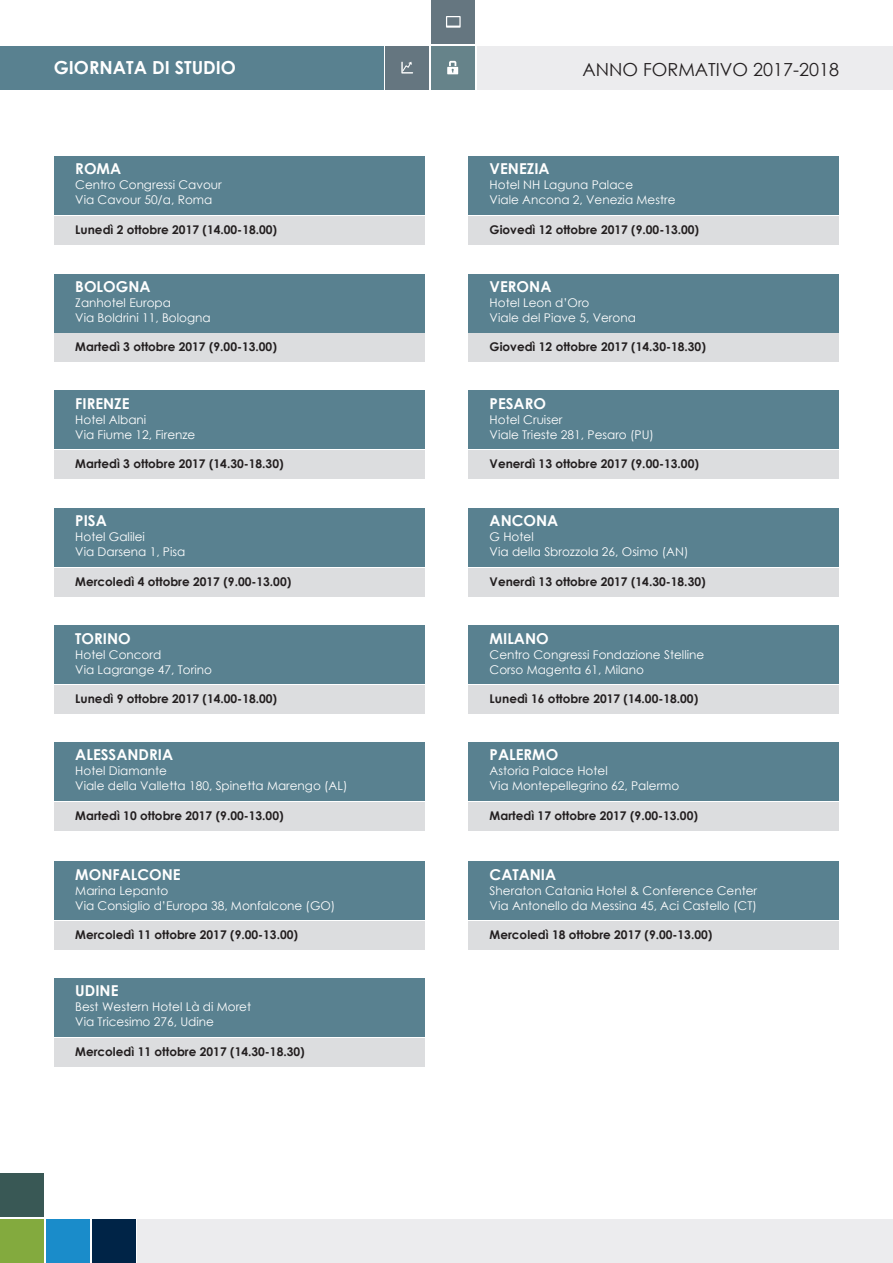
<style>
.page{position:relative;width:893px;height:1263px;background:#fff}
.page>*{position:absolute;margin:0;border:0;box-sizing:border-box;transform-origin:0 0}
.t1{font:18px "Century Gothic";color:#231f20}
.t2{font:700 18px "Century Gothic";color:#fff}
.t3{font:700 15px "Century Gothic";color:#fff}
.t4{font:12px "Century Gothic";color:#fff}
.t5{font:700 12px "Century Gothic";color:#231f20}
</style>
<div class="page">
<div style="left:0;top:46px;width:384px;height:43px;background:#598190"></div>
<div style="left:477px;top:46px;width:416px;height:43px;background:#ececee"></div>
<div style="left:431px;top:46px;width:44px;height:43px;background:#66838a"></div>
<div style="left:431px;top:0;width:44px;height:44px;background:#657680"></div>
<div style="left:385px;top:46px;width:44px;height:43px;background:#657680"></div>
<div style="left:54px;top:156px;width:371px;height:59px;background:#598190"></div>
<div style="left:54px;top:274px;width:371px;height:58px;background:#598190"></div>
<div style="left:54px;top:391px;width:371px;height:58px;background:#598190"></div>
<div style="left:468px;top:156px;width:371px;height:59px;background:#598190"></div>
<div style="left:468px;top:274px;width:371px;height:58px;background:#598190"></div>
<div style="left:468px;top:391px;width:371px;height:58px;background:#598190"></div>
<div style="left:54px;top:216px;width:371px;height:29px;background:#dcdddf"></div>
<div style="left:54px;top:333px;width:371px;height:29px;background:#dcdddf"></div>
<div style="left:54px;top:450px;width:371px;height:29px;background:#dcdddf"></div>
<div style="left:468px;top:216px;width:371px;height:29px;background:#dcdddf"></div>
<div style="left:468px;top:333px;width:371px;height:29px;background:#dcdddf"></div>
<div style="left:468px;top:450px;width:371px;height:29px;background:#dcdddf"></div>
<div style="left:54px;top:508px;width:371px;height:59px;background:#598190"></div>
<div style="left:54px;top:626px;width:371px;height:58px;background:#598190"></div>
<div style="left:54px;top:742px;width:371px;height:59px;background:#598190"></div>
<div style="left:54px;top:568px;width:371px;height:29px;background:#dcdddf"></div>
<div style="left:54px;top:685px;width:371px;height:29px;background:#dcdddf"></div>
<div style="left:54px;top:802px;width:371px;height:29px;background:#dcdddf"></div>
<div style="left:54px;top:862px;width:371px;height:58px;background:#598190"></div>
<div style="left:54px;top:978px;width:371px;height:59px;background:#598190"></div>
<div style="left:54px;top:921px;width:371px;height:29px;background:#dcdddf"></div>
<div style="left:54px;top:1038px;width:371px;height:29px;background:#dcdddf"></div>
<div style="left:468px;top:508px;width:371px;height:59px;background:#598190"></div>
<div style="left:468px;top:626px;width:371px;height:58px;background:#598190"></div>
<div style="left:468px;top:742px;width:371px;height:59px;background:#598190"></div>
<div style="left:468px;top:568px;width:371px;height:29px;background:#dcdddf"></div>
<div style="left:468px;top:685px;width:371px;height:29px;background:#dcdddf"></div>
<div style="left:468px;top:802px;width:371px;height:29px;background:#dcdddf"></div>
<div style="left:468px;top:861px;width:371px;height:59px;background:#598190"></div>
<div style="left:468px;top:921px;width:371px;height:29px;background:#dcdddf"></div>
<svg style="left:447px;top:61px;width:11px;height:13px"></svg>
<svg style="left:446px;top:16px;width:15px;height:12px"></svg>
<svg style="left:401px;top:62px;width:12px;height:12px"></svg>
<div style="left:0;top:1219px;width:44px;height:44px;background:#83aa3e"></div>
<div style="left:0;top:1173px;width:44px;height:44px;background:#395855"></div>
<div style="left:92px;top:1219px;width:44px;height:44px;background:#002447"></div>
<div style="left:138px;top:1219px;width:755px;height:44px;background:#ececee"></div>
<div style="left:46px;top:1219px;width:44px;height:44px;background:#1a8cca"></div>
<h1 class="t2" style="left:54px;top:54px;width:184px">GIORNATA DI STUDIO</h1>
<h1 class="t1" style="left:582px;top:57px;width:258px">ANNO FORMATIVO 2017-2018</h1>
<p class="t3" style="left:75px;top:158px;width:47px">ROMA</p>
<p class="t4" style="left:75px;top:177px;width:148px">Centro Congressi Cavour</p>
<p class="t4" style="left:75px;top:192px;width:139px">Via Cavour 50/a, Roma</p>
<p class="t3" style="left:490px;top:158px;width:61px">VENEZIA</p>
<p class="t4" style="left:490px;top:177px;width:145px">Hotel NH Laguna Palace</p>
<p class="t4" style="left:490px;top:192px;width:187px">Viale Ancona 2, Venezia Mestre</p>
<p class="t5" style="left:75px;top:220px;width:203px">Lunedì 2 ottobre 2017 (14.00-18.00)</p>
<p class="t5" style="left:490px;top:220px;width:211px">Giovedì 12 ottobre 2017 (9.00-13.00)</p>
<p class="t3" style="left:75px;top:275px;width:77px">BOLOGNA</p>
<p class="t4" style="left:75px;top:294px;width:97px">Zanhotel Europa</p>
<p class="t4" style="left:75px;top:309px;width:137px">Via Boldrini 11, Bologna</p>
<p class="t3" style="left:490px;top:275px;width:63px">VERONA</p>
<p class="t4" style="left:490px;top:294px;width:101px">Hotel Leon d’Oro</p>
<p class="t4" style="left:490px;top:309px;width:148px">Viale del Piave 5, Verona</p>
<p class="t5" style="left:75px;top:338px;width:203px">Martedì 3 ottobre 2017 (9.00-13.00)</p>
<p class="t5" style="left:490px;top:338px;width:218px">Giovedì 12 ottobre 2017 (14.30-18.30)</p>
<p class="t3" style="left:75px;top:392px;width:56px">FIRENZE</p>
<p class="t4" style="left:75px;top:411px;width:73px">Hotel Albani</p>
<p class="t4" style="left:75px;top:426px;width:122px">Via Fiume 12, Firenze</p>
<p class="t3" style="left:490px;top:392px;width:58px">PESARO</p>
<p class="t4" style="left:490px;top:411px;width:74px">Hotel Cruiser</p>
<p class="t4" style="left:490px;top:426px;width:166px">Viale Trieste 281, Pesaro (PU)</p>
<p class="t5" style="left:75px;top:454px;width:210px">Martedì 3 ottobre 2017 (14.30-18.30)</p>
<p class="t5" style="left:490px;top:454px;width:211px">Venerdì 13 ottobre 2017 (9.00-13.00)</p>
<p class="t3" style="left:75px;top:509px;width:33px">PISA</p>
<p class="t4" style="left:75px;top:529px;width:71px">Hotel Galilei</p>
<p class="t4" style="left:75px;top:544px;width:112px">Via Darsena 1, Pisa</p>
<p class="t3" style="left:490px;top:509px;width:70px">ANCONA</p>
<p class="t4" style="left:490px;top:529px;width:46px">G Hotel</p>
<p class="t4" style="left:490px;top:544px;width:200px">Via della Sbrozzola 26, Osimo (AN)</p>
<p class="t5" style="left:75px;top:572px;width:218px">Mercoledì 4 ottobre 2017 (9.00-13.00)</p>
<p class="t5" style="left:490px;top:572px;width:218px">Venerdì 13 ottobre 2017 (14.30-18.30)</p>
<p class="t3" style="left:75px;top:627px;width:57px">TORINO</p>
<p class="t4" style="left:75px;top:646px;width:88px">Hotel Concord</p>
<p class="t4" style="left:75px;top:661px;width:138px">Via Lagrange 47, Torino</p>
<p class="t3" style="left:490px;top:627px;width:61px">MILANO</p>
<p class="t4" style="left:490px;top:646px;width:216px">Centro Congressi Fondazione Stelline</p>
<p class="t4" style="left:490px;top:661px;width:156px">Corso Magenta 61, Milano</p>
<p class="t5" style="left:75px;top:690px;width:203px">Lunedì 9 ottobre 2017 (14.00-18.00)</p>
<p class="t5" style="left:490px;top:690px;width:210px">Lunedì 16 ottobre 2017 (14.00-18.00)</p>
<p class="t3" style="left:75px;top:744px;width:99px">ALESSANDRIA</p>
<p class="t4" style="left:75px;top:763px;width:93px">Hotel Diamante</p>
<p class="t4" style="left:75px;top:778px;width:274px">Viale della Valletta 180, Spinetta Marengo (AL)</p>
<p class="t3" style="left:490px;top:744px;width:70px">PALERMO</p>
<p class="t4" style="left:490px;top:763px;width:120px">Astoria Palace Hotel</p>
<p class="t4" style="left:490px;top:778px;width:191px">Via Montepellegrino 62, Palermo</p>
<p class="t5" style="left:75px;top:806px;width:210px">Martedì 10 ottobre 2017 (9.00-13.00)</p>
<p class="t5" style="left:490px;top:806px;width:210px">Martedì 17 ottobre 2017 (9.00-13.00)</p>
<p class="t3" style="left:75px;top:863px;width:107px">MONFALCONE</p>
<p class="t4" style="left:75px;top:882px;width:95px">Marina Lepanto</p>
<p class="t4" style="left:75px;top:897px;width:262px">Via Consiglio d’Europa 38, Monfalcone (GO)</p>
<p class="t3" style="left:490px;top:863px;width:68px">CATANIA</p>
<p class="t4" style="left:490px;top:882px;width:269px">Sheraton Catania Hotel &amp; Conference Center</p>
<p class="t4" style="left:490px;top:897px;width:269px">Via Antonello da Messina 45, Aci Castello (CT)</p>
<p class="t5" style="left:75px;top:926px;width:224px">Mercoledì 11 ottobre 2017 (9.00-13.00)</p>
<p class="t5" style="left:490px;top:925px;width:224px">Mercoledì 18 ottobre 2017 (9.00-13.00)</p>
<p class="t3" style="left:75px;top:980px;width:45px">UDINE</p>
<p class="t4" style="left:75px;top:999px;width:177px">Best Western Hotel Là di Moret</p>
<p class="t4" style="left:75px;top:1014px;width:140px">Via Tricesimo 276, Udine</p>
<p class="t5" style="left:75px;top:1042px;width:231px">Mercoledì 11 ottobre 2017 (14.30-18.30)</p>
</div>
